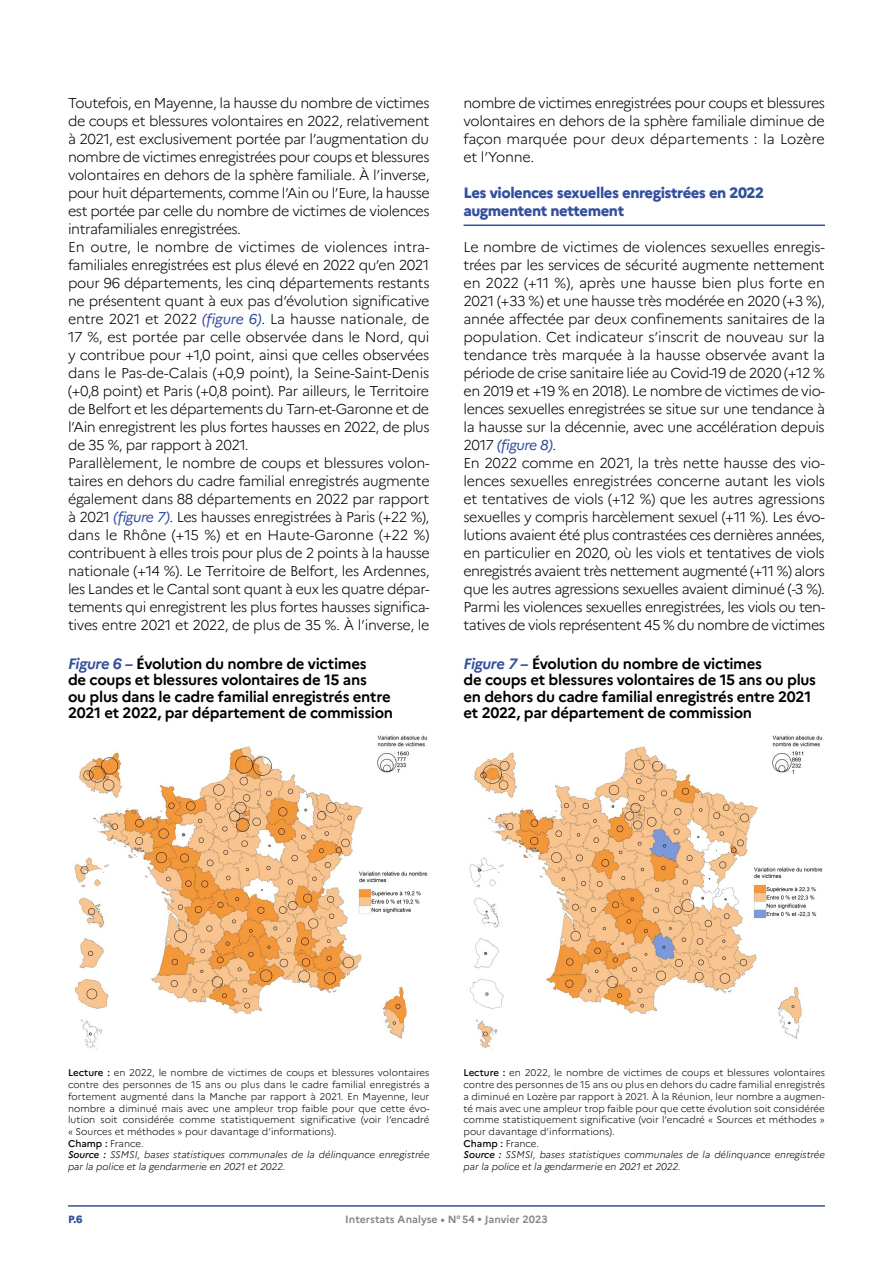
<style>
.page{position:relative;width:893px;height:1263px;background:#fff}
.page>*{position:absolute;margin:0;border:0;box-sizing:border-box;transform-origin:0 0}
.t1{font:700 15px/16.5px "Marianne";letter-spacing:-.02em;color:#000}
.t2{font:800 15px/18px "Marianne";letter-spacing:-.03em;color:#334f9e}
.t3{font:300 14.25px/18px "Marianne";letter-spacing:-.03em;color:#000}
.t4{font:700 10.5px "Marianne";color:#878988}
.t5{font:800 10.5px "Marianne";color:#334f9e}
.t6{font:300 9.75px/11.7px "Marianne";color:#000}
.s1{font-weight:400;font-style:italic;color:#334f9e}
.s2{font-style:italic;color:#334f9e}
.s3{font-weight:500}
.s4{font-weight:500;font-style:italic}
.s5{font-style:italic}
</style>
<div class="page">
<hr style="left:68px;top:1205px;width:757px;height:2px;background:#334f9e">
<hr style="left:463px;top:225px;width:362px;height:1px;background:#334f9e">
<img style="left:74px;top:735px;width:354px;height:315px">
<img style="left:469px;top:735px;width:354px;height:315px">
<p class="t3" style="left:68px;top:94px;width:363px">Toutefois, en Mayenne, la hausse du nombre de victimes de coups et blessures volontaires en 2022, relativement à 2021, est exclusivement portée par l’augmentation du nombre de victimes enregistrées pour coups et blessures volontaires en dehors de la sphère familiale. À l’inverse, pour huit départements, comme l’Ain ou l’Eure, la hausse est portée par celle du nombre de victimes de violences intrafamiliales enregistrées.<br>En outre, le nombre de victimes de violences intra&shy;familiales enregistrées est plus élevé en 2022 qu’en 2021 pour 96 départements, les cinq départements restants ne présentent quant à eux pas d’évolution significative entre 2021 et 2022 <span class="s1">(figure 6)</span>. La hausse nationale, de 17 %, est portée par celle observée dans le Nord, qui y contribue pour +1,0 point, ainsi que celles observées dans le Pas-de-Calais (+0,9 point), la Seine-Saint-Denis (+0,8 point) et Paris (+0,8 point). Par ailleurs, le Territoire de Belfort et les départements du Tarn-et-Garonne et de l’Ain enregistrent les plus fortes hausses en 2022, de plus de 35 %, par rapport à 2021.<br>Parallèlement, le nombre de coups et blessures volon&shy;taires en dehors du cadre familial enregistrés augmente également dans 88 départements en 2022 par rapport à 2021 <span class="s1">(figure 7)</span>. Les hausses enregistrées à Paris (+22 %), dans le Rhône (+15 %) et en Haute-Garonne (+22 %) contribuent à elles trois pour plus de 2 points à la hausse nationale (+14 %). Le Territoire de Belfort, les Ardennes, les Landes et le Cantal sont quant à eux les quatre dépar&shy;tements qui enregistrent les plus fortes hausses significa&shy;tives entre 2021 et 2022, de plus de 35 %. À l’inverse, le</p>
<p class="t3" style="left:463px;top:94px;width:363px;text-align:justify">nombre de victimes enregistrées pour coups et blessures volontaires en dehors de la sphère familiale diminue de façon marquée pour deux départements : la Lozère et l’Yonne.</p>
<p class="t2" style="left:463px;top:184px;width:302px">Les violences sexuelles enregistrées en 2022 augmentent nettement</p>
<p class="t3" style="left:463px;top:238px;width:363px">Le nombre de victimes de violences sexuelles enregis&shy;trées par les services de sécurité augmente nettement en 2022 (+11 %), après une hausse bien plus forte en 2021 (+33 %) et une hausse très modérée en 2020 (+3 %), année affectée par deux confinements sanitaires de la population. Cet indicateur s’inscrit de nouveau sur la tendance très marquée à la hausse observée avant la période de crise sanitaire liée au Covid-19 de 2020 (+12 % en 2019 et +19 % en 2018). Le nombre de victimes de vio&shy;lences sexuelles enregistrées se situe sur une tendance à la hausse sur la décennie, avec une accélération depuis 2017 <span class="s1">(figure 8)</span>.<br>En 2022 comme en 2021, la très nette hausse des vio&shy;lences sexuelles enregistrées concerne autant les viols et tentatives de viols (+12 %) que les autres agressions sexuelles y compris harcèlement sexuel (+11 %). Les évo&shy;lutions avaient été plus contrastées ces dernières années, en particulier en 2020, où les viols et tentatives de viols enregistrés avaient très nettement augmenté (+11 %) alors que les autres agressions sexuelles avaient diminué (-3 %).<br>Parmi les violences sexuelles enregistrées, les viols ou ten&shy;tatives de viols représentent 45 % du nombre de victimes</p>
<p class="t1" style="left:68px;top:655px;width:327px"><span class="s2">Figure 6 –</span> Évolution du nombre de victimes<br>de coups et blessures volontaires de 15 ans<br>ou plus dans le cadre familial enregistrés entre 2021 et 2022, par département de commission</p>
<p class="t1" style="left:463px;top:655px;width:354px"><span class="s2">Figure 7 –</span> Évolution du nombre de victimes<br>de coups et blessures volontaires de 15 ans ou plus en dehors du cadre familial enregistrés entre 2021 et 2022, par département de commission</p>
<p class="t6" style="left:68px;top:1067px;width:363px"><span class="s3">Lecture :</span> en 2022, le nombre de victimes de coups et blessures volontaires contre des personnes de 15 ans ou plus dans le cadre familial enregistrés a fortement augmenté dans la Manche par rapport à 2021. En Mayenne, leur nombre a diminué mais avec une ampleur trop faible pour que cette évo&shy;lution soit considérée comme statistiquement significative (voir l’encadré « Sources et méthodes » pour davantage d’informations).<br><span class="s3">Champ :</span> France.<br><span class="s4">Source :</span> <span class="s5">SSMSI, bases statistiques communales de la délinquance enregistrée par la police et la gendarmerie en 2021 et 2022.</span></p>
<p class="t6" style="left:463px;top:1067px;width:363px"><span class="s3">Lecture :</span> en 2022, le nombre de victimes de coups et blessures volontaires contre des personnes de 15 ans ou plus en dehors du cadre familial enregistrés a diminué en Lozère par rapport à 2021. À la Réunion, leur nombre a augmen&shy;té mais avec une ampleur trop faible pour que cette évolution soit considérée comme statistiquement significative (voir l’encadré « Sources et méthodes » pour davantage d’informations).<br><span class="s3">Champ :</span> France.<br><span class="s4">Source :</span> <span class="s5">SSMSI, bases statistiques communales de la délinquance enregistrée par la police et la gendarmerie en 2021 et 2022.</span></p>
<p class="t5" style="left:68px;top:1212px;width:16px">P.6</p>
<p class="t4" style="left:345px;top:1212px;width:204px">Interstats Analyse • n°54 • Janvier 2023</p>
</div>
